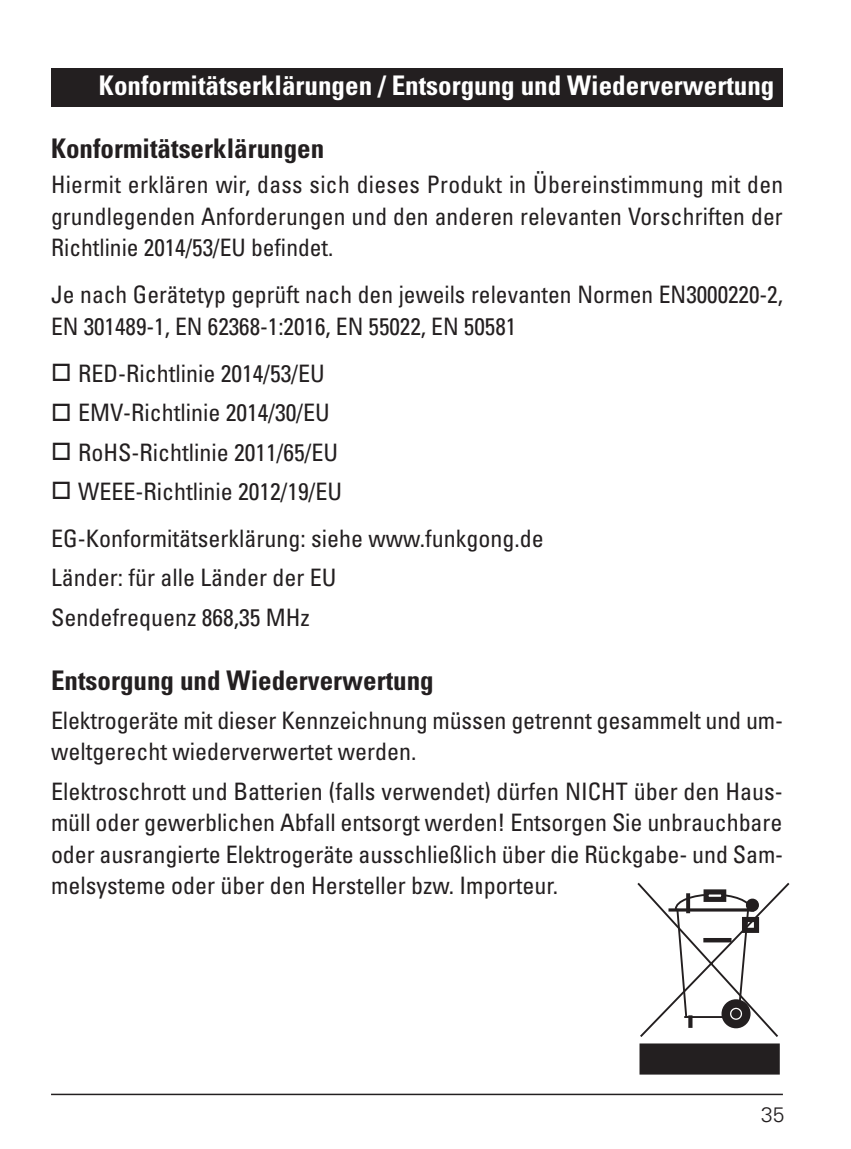
<style>
.page{position:relative;width:851px;height:1149px;background:#fff}
.page>*{position:absolute;margin:0;border:0;box-sizing:border-box;transform-origin:0 0}
.t1{font:700 condensed 27px "Univers LT Std";color:#fff}
.t2{font:700 condensed 27px "Univers LT Std";color:#231f20}
.t3{font:condensed 24px/31.5px "Univers LT Std";color:#231f20}
.t4{font:300 21px "Univers LT Std";color:#231f20}
</style>
<div class="page">
<hr style="left:51px;top:1093px;width:731px;height:1px;background:#231f20">
<div style="left:51px;top:68px;width:731px;height:38px;background:#231f20"></div>
<svg style="left:637px;top:882px;width:153px;height:155px"></svg>
<div style="left:703px;top:889px;width:23px;height:12px;border:5px solid #231f20"></div>
<div style="left:640px;top:1044px;width:138px;height:28px;background:#231f20"></div>
<div style="left:639px;top:1043px;width:140px;height:31px;border:3px solid #231f20"></div>
<p class="t1" style="left:99px;top:69px;width:676px">Konformitätserklärungen / Entsorgung und Wiederverwertungx</p>
<p class="t2" style="left:51px;top:132px;width:274px">Konformitätserklärungen</p>
<p class="t3" style="left:51px;top:168px;width:733px;text-align:justify">Hiermit erklären wir, dass sich dieses Produkt in Übereinstimmung mit den grundlegenden Anforderungen und den anderen relevanten Vorschriften der Richtlinie 2014/53/EU befindet.</p>
<p class="t3" style="left:51px;top:278px;width:733px">Je nach Gerätetyp geprüft nach den jeweils relevanten Normen EN3000220-2,<br>EN 301489-1, EN 62368-1:2016, EN 55022, EN 50581</p>
<p class="t3" style="left:51px;top:357px;width:275px">□ RED-Richtlinie 2014/53/EU</p>
<p class="t3" style="left:51px;top:396px;width:280px">□ EMV-Richtlinie 2014/30/EU</p>
<p class="t3" style="left:51px;top:436px;width:288px">□ RoHS-Richtlinie 2011/65/EU</p>
<p class="t3" style="left:51px;top:467px;width:494px;line-height:47.4px">□ WEEE-Richtlinie 2012/19/EU<br>EG-Konformitätserklärung: siehe www.funkgong.de</p>
<p class="t3" style="left:51px;top:557px;width:287px;line-height:39.3px">Länder: für alle Länder der EU<br>Sendefrequenz 868,35 MHz</p>
<p class="t2" style="left:51px;top:663px;width:384px">Entsorgung und Wiederverwertung</p>
<p class="t3" style="left:51px;top:704px;width:733px">Elektrogeräte mit dieser Kennzeichnung müssen getrennt gesammelt und um&shy;weltgerecht wiederverwertet werden.</p>
<p class="t3" style="left:51px;top:774px;width:733px;text-align:justify">Elektroschrott und Batterien (falls verwendet) dürfen NICHT über den Haus&shy;müll oder gewerblichen Abfall entsorgt werden! Entsorgen Sie unbrauchbare oder ausrangierte Elektrogeräte ausschließlich über die Rückgabe- und Sam&shy;melsysteme oder über den Hersteller bzw. Importeur.</p>
<p class="t4" style="left:761px;top:1101px;width:25px">35</p>
</div>
